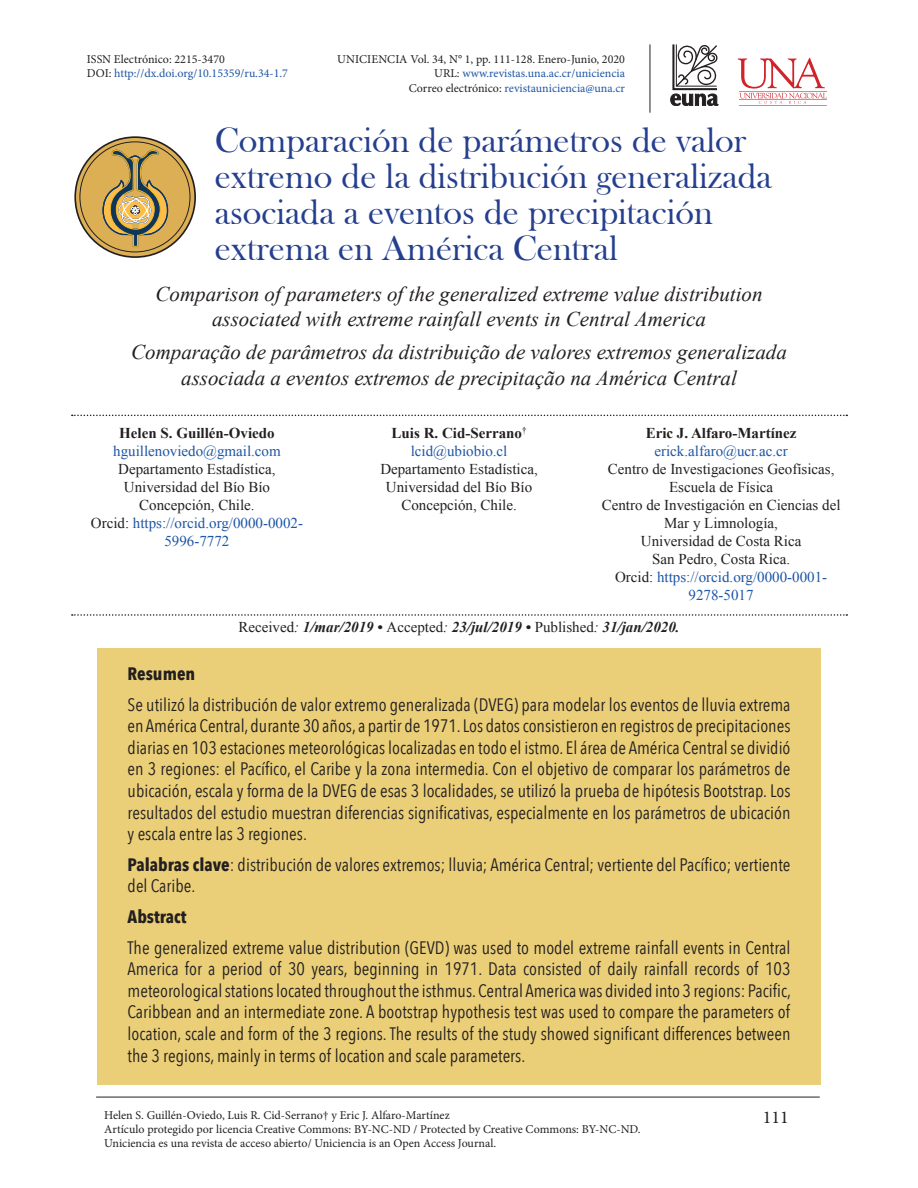
<style>
.page{position:relative;width:918px;height:1188px;background:#fff}
.page>*{position:absolute;margin:0;border:0;box-sizing:border-box;transform-origin:0 0}
.t1{font:36px/36px "Bask Old Face";color:#253f8e}
.t2{font:italic 21px/25.2px "Times New Roman";color:#231f20;text-align:center}
.t3{font:18px/21.6px "Avenir Next Condensed";color:#231f20;text-align:justify}
.t4{font:700 18px "Avenir Next Condensed";color:#231f20}
.t5{font:18px "Minion Pro";color:#231f20}
.t6{font:15px/18px "Times New Roman";color:#231f20;text-align:center}
.t7{font:700 15px/18px "Times New Roman";color:#231f20;text-align:center}
.t8{font:italic 700 15px "Times New Roman";color:#231f20}
.t9{font:15px "Times New Roman";color:#1e56a6}
.t10{font:12px/14.4px "Minion Pro";color:#231f20}
.t11{font:12px/14.4px "Minion Pro";color:#1e56a6}
.s1{color:#231f20}
.s2{color:#1e56a6}
.s3{font-weight:400;color:#1e56a6}
.s4{font-weight:400;font-style:normal}
.s5{font-weight:400}
.s6{font-weight:700}
</style>
<div class="page">
<hr style="left:96px;top:1097px;width:724px;height:1px;background:#231f20">
<svg style="left:670px;top:44px;width:48px;height:62px"></svg>
<svg style="left:738px;top:58px;width:89px;height:46px"></svg>
<hr style="left:740px;top:99px;width:87px;height:1px;background:#9d9fa2">
<hr style="left:740px;top:91px;width:87px;height:1px;background:#9d9fa2">
<hr style="left:740px;top:105px;width:87px;height:1px;background:#9d9fa2">
<hr style="left:650px;top:44px;width:1px;height:69px;background:#231f20">
<svg style="left:75px;top:137px;width:120px;height:120px;fill:#dcaf54"></svg>
<div style="left:74px;top:136px;width:122px;height:122px;border:2px solid #231f20;border-radius:50%"></div>
<svg style="left:102px;top:149px;width:67px;height:99px"></svg>
<div style="left:97px;top:648px;width:724px;height:436px;background:#eacf78"></div>
<svg style="left:72px;top:614px;width:775px;height:2px"></svg>
<svg style="left:72px;top:415px;width:775px;height:1px"></svg>
<p class="t11" style="left:87px;top:52px;width:203px"><span class="s1">ISSN Electrónico: 2215-3470<br>DOI:</span> http://dx.doi.org/10.15359/ru.34-1.7</p>
<p class="t10" style="left:337px;top:52px;width:289px;text-align:right">UNICIENCIA Vol. 34, N° 1, pp. 111-128. Enero-Junio, 2020<br>URL: <span class="s2">www.revistas.una.ac.cr/uniciencia<br></span>Correo electrónico: <span class="s2">revistauniciencia@una.cr</span></p>
<h1 class="t1" style="left:215px;top:123px;width:559px">Comparación de parámetros de valor extremo de la distribución generalizada asociada a eventos de precipitación extrema en América Central</h1>
<p class="t2" style="left:156px;top:280px;width:609px">Comparison of parameters of the generalized extreme value distribution associated with extreme rainfall events in Central America</p>
<p class="t2" style="left:131px;top:339px;width:657px">Comparação de parâmetros da distribuição de valores extremos generalizada associada a eventos extremos de precipitação na América Central</p>
<p class="t7" style="left:119px;top:424px;width:157px">Helen S. Guillén-Oviedo</p>
<p class="t9" style="left:113px;top:441px;width:169px">hguillenoviedo@gmail.com</p>
<p class="t6" style="left:91px;top:460px;width:214px">Departamento Estadística,<br>Universidad del Bío Bío<br>Concepción, Chile.<br>Orcid: <span class="s2">https://orcid.org/0000-0002-<br>5996-7772</span></p>
<p class="t7" style="left:392px;top:424px;width:136px">Luis R. Cid-Serrano<sup>† </sup><span class="s3">lcid@ubiobio.cl</span></p>
<p class="t6" style="left:380px;top:460px;width:159px">Departamento Estadística,<br>Universidad del Bío Bío<br>Concepción, Chile.</p>
<p class="t7" style="left:646px;top:424px;width:152px">Eric J. Alfaro-Martínez</p>
<p class="t9" style="left:654px;top:441px;width:135px">erick.alfaro@ucr.ac.cr</p>
<p class="t6" style="left:602px;top:460px;width:240px">Centro de Investigaciones Geofísicas,<br>Escuela de Física<br>Centro de Investigación en Ciencias del<br>Mar y Limnología,<br>Universidad de Costa Rica<br>San Pedro, Costa Rica.<br>Orcid: <span class="s2">https://orcid.org/0000-0001-<br>9278-5017</span></p>
<p class="t8" style="left:238px;top:616px;width:443px"><span class="s4">Received</span><span class="s5">:</span> 1/mar/2019 • <span class="s4">Accepted</span><span class="s5">:</span> 23/jul/2019 • <span class="s4">Published</span><span class="s5">:</span> 31/jan/2020.</p>
<p class="t4" style="left:128px;top:663px;width:69px">Resumen</p>
<p class="t3" style="left:128px;top:693px;width:664px">Se utilizó la distribución de valor extremo generalizada (DVEG) para modelar los eventos de lluvia extrema en América Central, durante 30 años, a partir de 1971. Los datos consistieron en registros de precipitaciones diarias en 103 estaciones meteorológicas localizadas en todo el istmo. El área de América Central se dividió en 3 regiones: el Pacífico, el Caribe y la zona intermedia. Con el objetivo de comparar los parámetros de ubicación, escala y forma de la DVEG de esas 3 localidades, se utilizó la prueba de hipótesis Bootstrap. Los resultados del estudio muestran diferencias significativas, especialmente en los parámetros de ubicación y escala entre las 3 regiones.</p>
<p class="t3" style="left:128px;top:853px;width:664px"><span class="s6">Palabras clave</span>: distribución de valores extremos; lluvia; América Central; vertiente del Pacífico; vertiente del Caribe.</p>
<p class="t4" style="left:128px;top:906px;width:60px">Abstract</p>
<p class="t3" style="left:128px;top:936px;width:665px">The generalized extreme value distribution (GEVD) was used to model extreme rainfall events in Central America for a period of 30 years, beginning in 1971. Data consisted of daily rainfall records of 103 meteorological stations located throughout the isthmus. Central America was divided into 3 regions: Pacific, Caribbean and an intermediate zone. A bootstrap hypothesis test was used to compare the parameters of location, scale and form of the 3 regions. The results of the study showed significant differences between the 3 regions, mainly in terms of location and scale parameters.</p>
<p class="t10" style="left:104px;top:1108px;width:538px">Helen S. Guillén-Oviedo, Luis R. Cid-Serrano† y Eric J. Alfaro-Martínez<br>Artículo protegido por licencia Creative Commons: BY-NC-ND / Protected by Creative Commons: BY-NC-ND.<br>Uniciencia es una revista de acceso abierto/ Uniciencia is an Open Access Journal.</p>
<p class="t5" style="left:763px;top:1105px;width:27px">111</p>
</div>
